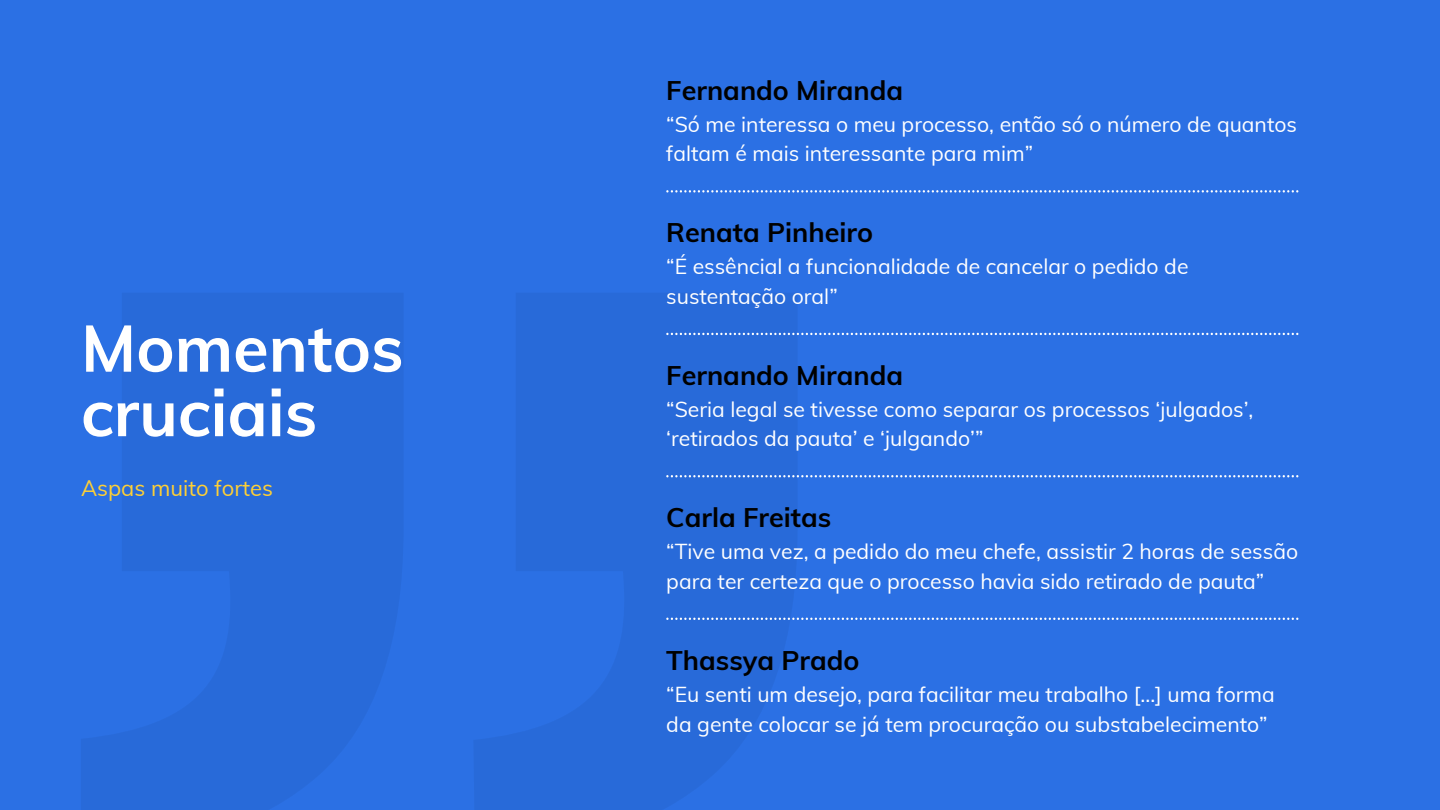
<style>
.page{position:relative;width:1440px;height:810px;background:#2b70e4}
.page>*{position:absolute;margin:0;border:0;box-sizing:border-box;transform-origin:0 0}
.t1{font:700 65px/64.5px "Muli";color:#fff}
.t2{font:700 27px "Muli";color:#000}
.t3{font:22px "Muli";color:#ffd034}
.t4{font:21.2px/29.6px "Muli";color:#fff}
</style>
<div class="page">
<svg style="left:81px;top:293px;width:717px;height:517px;fill:#286ad9"></svg>
<svg style="left:666px;top:190px;width:632px;height:3px"></svg>
<svg style="left:666px;top:475px;width:632px;height:2px"></svg>
<svg style="left:666px;top:333px;width:632px;height:2px"></svg>
<svg style="left:666px;top:618px;width:632px;height:2px"></svg>
<h1 class="t1" style="left:81px;top:315px;width:324px">Momentos cruciais</h1>
<p class="t3" style="left:81px;top:474px;width:193px">Aspas muito fortes</p>
<p class="t2" style="left:666px;top:72px;width:238px">Fernando Miranda</p>
<p class="t4" style="left:666px;top:109px;width:632px">“Só me interessa o meu processo, então só o número de quantos faltam é mais interessante para mim”</p>
<p class="t2" style="left:666px;top:215px;width:208px">Renata Pinheiro</p>
<p class="t4" style="left:666px;top:251px;width:524px">“É essêncial a funcionalidade de cancelar o pedido de sustentação oral”</p>
<p class="t2" style="left:666px;top:358px;width:238px">Fernando Miranda</p>
<p class="t4" style="left:666px;top:394px;width:589px">“Seria legal se tivesse como separar os processos ‘julgados’, ‘retirados da pauta’ e ‘julgando’”</p>
<p class="t2" style="left:666px;top:500px;width:167px">Carla Freitas</p>
<p class="t4" style="left:666px;top:536px;width:633px">“Tive uma vez, a pedido do meu chefe, assistir 2 horas de sessão para ter certeza que o processo havia sido retirado de pauta”</p>
<p class="t2" style="left:666px;top:643px;width:195px">Thassya Prado</p>
<p class="t4" style="left:666px;top:679px;width:610px">“Eu senti um desejo, para facilitar meu trabalho [...] uma forma da gente colocar se já tem procuração ou substabelecimento”</p>
</div>
